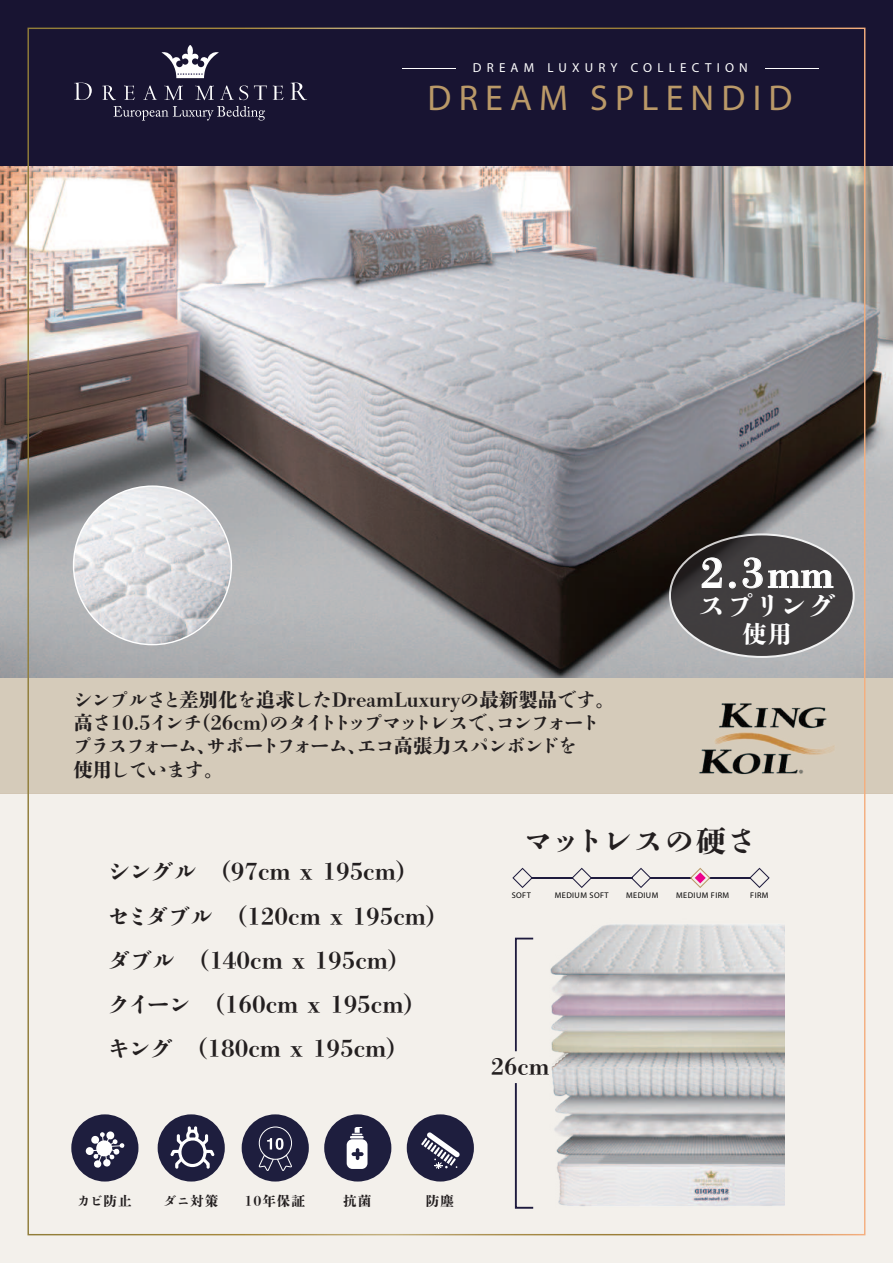
<style>
.page{position:relative;width:893px;height:1263px;background:#fff}
.page>*{position:absolute;margin:0;border:0;box-sizing:border-box;transform-origin:0 0}
.t1{font:800 39.9px "DNP Shuei Shogo Min Std";color:#fff}
.t2{font:700 36px "Lora";letter-spacing:.2em;color:#ba9968}
.t3{font:800 29.7px "DNP Shuei Shogo Min Std";letter-spacing:.04em;color:#231f20}
.t4{font:800 28.2px "DNP Shuei Shogo Min Std";letter-spacing:-.015em;color:#fff}
.t5{font:800 24.15px "DNP Shuei Shogo Min Std";color:#fff}
.t6{font:800 23.1px/44.2px "DNP Shuei Shogo Min Std";color:#231f20}
.t7{font:800 22.5px "DNP Shuei Shogo Min Std";color:#231f20}
.t8{font:800 19.5px/23.4px "DNP Shuei Shogo Min Std";letter-spacing:-.05em;color:#231f20}
.t9{font:800 13.5px "DNP Shuei Shogo Min Std";letter-spacing:.075em;color:#231f20}
.t10{font:13.05px "Lora";letter-spacing:.4em;color:#fff}
.t11{font:700 8.25px "Lora";letter-spacing:.05em;color:#030303}
.s1{font-size:36.3px}
</style>
<div class="page">
<div style="left:0;top:794px;width:893px;height:469px;background:#f3f0eb"></div>
<div style="left:0;top:678px;width:893px;height:116px;background:#d5cbba"></div>
<img style="left:0;top:165px;width:893px;height:513px">
<img style="left:74px;top:486px;width:157px;height:159px;border-radius:79px">
<div style="left:0;top:0;width:893px;height:165px;background:#181432"></div>
<hr style="left:765px;top:68px;width:54px;height:1px;background:#fff">
<hr style="left:402px;top:68px;width:54px;height:1px;background:#fff">
<svg style="left:74px;top:83px;width:18px;height:17px"></svg>
<svg style="left:102px;top:86px;width:14px;height:14px"></svg>
<svg style="left:124px;top:86px;width:11px;height:14px"></svg>
<svg style="left:143px;top:86px;width:14px;height:14px"></svg>
<svg style="left:164px;top:86px;width:19px;height:14px"></svg>
<svg style="left:195px;top:86px;width:19px;height:14px"></svg>
<svg style="left:220px;top:86px;width:28px;height:14px"></svg>
<svg style="left:254px;top:85px;width:13px;height:15px"></svg>
<svg style="left:273px;top:86px;width:11px;height:14px"></svg>
<svg style="left:291px;top:83px;width:16px;height:17px"></svg>
<svg style="left:114px;top:106px;width:151px;height:15px"></svg>
<svg style="left:161px;top:45px;width:58px;height:33px"></svg>
<hr style="left:532px;top:877px;width:41px;height:1px;background:#1e1b3e">
<svg style="left:512px;top:868px;width:21px;height:20px"></svg>
<hr style="left:591px;top:877px;width:41px;height:1px;background:#1e1b3e">
<svg style="left:572px;top:868px;width:20px;height:20px"></svg>
<hr style="left:650px;top:877px;width:41px;height:1px;background:#1e1b3e">
<svg style="left:631px;top:868px;width:20px;height:20px"></svg>
<hr style="left:710px;top:877px;width:41px;height:1px;background:#1e1b3e">
<svg style="left:690px;top:868px;width:20px;height:20px"></svg>
<svg style="left:749px;top:868px;width:21px;height:20px"></svg>
<img style="left:498px;top:924px;width:286px;height:312px">
<img style="left:631px;top:676px;width:262px;height:119px">
<svg style="left:670px;top:534px;width:184px;height:123px;background:#454243"></svg>
<svg style="left:702px;top:557px;width:20px;height:31px"></svg>
<div style="left:729px;top:582px;width:7px;height:6px;border:1px solid #fff;border-radius:50%"></div>
<svg style="left:743px;top:557px;width:90px;height:31px;background:#636061"></svg>
<svg style="left:514px;top:1081px;width:21px;height:129px"></svg>
<svg style="left:514px;top:937px;width:21px;height:116px"></svg>
<div style="left:71px;top:1114px;width:67px;height:67px;background:#1e1e3e;border-radius:50%"></div>
<div style="left:158px;top:1114px;width:67px;height:67px;background:#1e1e3e;border-radius:50%"></div>
<div style="left:242px;top:1114px;width:67px;height:67px;background:#1e1e3e;border-radius:50%"></div>
<div style="left:324px;top:1114px;width:67px;height:67px;background:#1e1e3e;border-radius:50%"></div>
<div style="left:407px;top:1114px;width:67px;height:67px;background:#1e1e3e;border-radius:50%"></div>
<svg style="left:259px;top:1126px;width:33px;height:45px"></svg>
<svg style="left:421px;top:1132px;width:39px;height:37px"></svg>
<svg style="left:347px;top:1127px;width:20px;height:42px"></svg>
<svg style="left:170px;top:1126px;width:45px;height:43px"></svg>
<svg style="left:86px;top:1131px;width:39px;height:37px"></svg>
<p class="t10" style="left:473px;top:63px;width:276px">DREAM LUXURY COLLECTION</p>
<h2 class="t2" style="left:427px;top:77px;width:366px">DREAM SPLENDID</h2>
<p class="t8" style="left:73px;top:687px;width:543px">シンプルさと差別化を追求したDreamLuxuryの最新製品です。高さ10.5インチ(26cm)のタイトトップマットレスで、コンフォートプラスフォーム、サポートフォーム、エコ高張力スパンボンドを<br>使用しています。</p>
<h1 class="t1" style="left:700px;top:545px;width:135px">2.3<span class="s1">mm</span></h1>
<h3 class="t4" style="left:697px;top:586px;width:140px">スプリング</h3>
<p class="t5" style="left:742px;top:616px;width:51px">使用</p>
<p class="t6" style="left:107px;top:849px;width:343px">シングル　（97cm x 195cm）<br>セミダブル　（120cm x 195cm）ダブル　（140cm x 195cm）<br>クイーン　（160cm x 195cm）キング　（180cm x 195cm）</p>
<h3 class="t3" style="left:523px;top:820px;width:235px">マットレスの硬さ</h3>
<p class="t11" style="left:512px;top:891px;width:21px">SOFT</p>
<p class="t11" style="left:555px;top:891px;width:55px">MEDIUM SOFT</p>
<p class="t11" style="left:626px;top:891px;width:34px">MEDIUM</p>
<p class="t11" style="left:676px;top:891px;width:55px">MEDIUM FIRM</p>
<p class="t11" style="left:750px;top:891px;width:20px">FIRM</p>
<p class="t7" style="left:491px;top:1050px;width:60px">26cm</p>
<p class="t9" style="left:77px;top:1192px;width:56px">カビ防止</p>
<p class="t9" style="left:163px;top:1192px;width:57px">ダニ対策</p>
<p class="t9" style="left:244px;top:1192px;width:62px">10年保証</p>
<p class="t9" style="left:343px;top:1192px;width:30px">抗菌</p>
<p class="t9" style="left:426px;top:1192px;width:30px">防塵</p>
</div>
